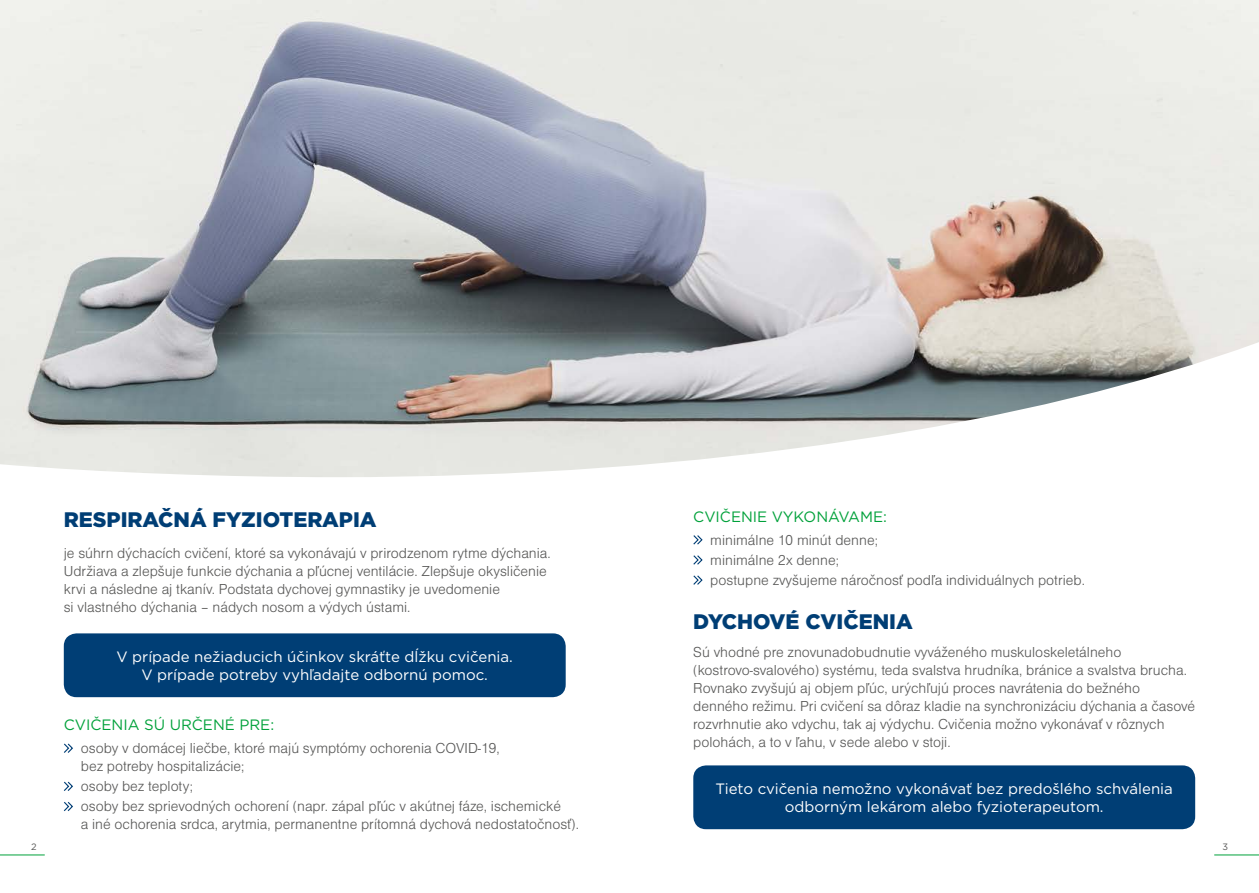
<style>
.page{position:relative;width:1259px;height:893px;background:#fff}
.page>*{position:absolute;margin:0;border:0;box-sizing:border-box;transform-origin:0 0}
.t1{font:900 21px "Gotham";color:#003e75}
.t2{font:15px/18px "Nimbus Sans DOT Ligh";color:#575756}
.t3{font:15px/18px "Gotham";color:#fff;text-align:center}
.t4{font:15px "Gotham";color:#00a13a}
.t5{font:9.15px "Gotham";color:#575756}
</style>
<div class="page">
<svg style="left:0;top:854px;width:45px;height:2px"></svg>
<svg style="left:1214px;top:854px;width:45px;height:2px"></svg>
<svg style="left:64px;top:743px;width:9px;height:10px"></svg>
<svg style="left:64px;top:781px;width:9px;height:10px"></svg>
<svg style="left:64px;top:802px;width:9px;height:10px"></svg>
<div style="left:693px;top:765px;width:502px;height:64px;background:#003e75;border-radius:13px"></div>
<svg style="left:693px;top:535px;width:10px;height:10px"></svg>
<svg style="left:693px;top:555px;width:10px;height:10px"></svg>
<svg style="left:693px;top:575px;width:10px;height:10px"></svg>
<div style="left:64px;top:633px;width:502px;height:64px;background:#003e75;border-radius:13px"></div>
<img style="left:0;top:0;width:1259px;height:477px">
<h1 class="t1" style="left:64px;top:507px;width:314px">RESPIRAČNÁ FYZIOTERAPIA</h1>
<p class="t2" style="left:64px;top:544px;width:488px">je súhrn dýchacích cvičení, ktoré sa vykonávajú v prirodzenom rytme dýchania.<br>Udržiava a zlepšuje funkcie dýchania a pľúcnej ventilácie. Zlepšuje okysličenie krvi a následne aj tkanív. Podstata dychovej gymnastiky je uvedomenie<br>si vlastného dýchania – nádych nosom a výdych ústami.</p>
<p class="t4" style="left:693px;top:508px;width:195px">CVIČENIE VYKONÁVAME:</p>
<p class="t2" style="left:710px;top:529px;width:376px;line-height:20.1px">minimálne 10 minút denne;<br>minimálne 2x denne;<br>postupne zvyšujeme náročnosť podľa individuálnych potrieb.</p>
<h1 class="t1" style="left:693px;top:610px;width:221px">DYCHOVÉ CVIČENIA</h1>
<p class="t3" style="left:117px;top:648px;width:398px">V prípade nežiaducich účinkov skráťte dĺžku cvičenia.<br>V prípade potreby vyhľadajte odbornú pomoc.</p>
<p class="t2" style="left:693px;top:643px;width:503px">Sú vhodné pre znovunadobudnutie vyváženého muskuloskeletálneho (kostrovo-svalového) systému, teda svalstva hrudníka, bránice a svalstva brucha.<br>Rovnako zvyšujú aj objem pľúc, urýchľujú proces navrátenia do bežného denného režimu. Pri cvičení sa dôraz kladie na synchronizáciu dýchania a časové rozvrhnutie ako vdychu, tak aj výdychu. Cvičenia možno vykonávať v rôznych polohách, a to v ľahu, v sede alebo v stoji.</p>
<p class="t4" style="left:64px;top:717px;width:212px">CVIČENIA SÚ URČENÉ PRE:</p>
<p class="t2" style="left:81px;top:739px;width:420px">osoby v domácej liečbe, ktoré majú symptómy ochorenia COVID-19, bez potreby hospitalizácie;</p>
<p class="t2" style="left:81px;top:776px;width:482px;line-height:20.1px">osoby bez teploty;<br>osoby bez sprievodných ochorení (napr. zápal pľúc v akútnej fáze, ischemické</p>
<p class="t2" style="left:81px;top:815px;width:499px">a iné ochorenia srdca, arytmia, permanentne prítomná dychová nedostatočnosť).</p>
<p class="t3" style="left:715px;top:780px;width:459px">Tieto cvičenia nemožno vykonávať bez predošlého schválenia odborným lekárom alebo fyzioterapeutom.</p>
<p class="t5" style="left:31px;top:842px;width:7px">2</p>
<p class="t5" style="left:1222px;top:842px;width:7px">3</p>
</div>
